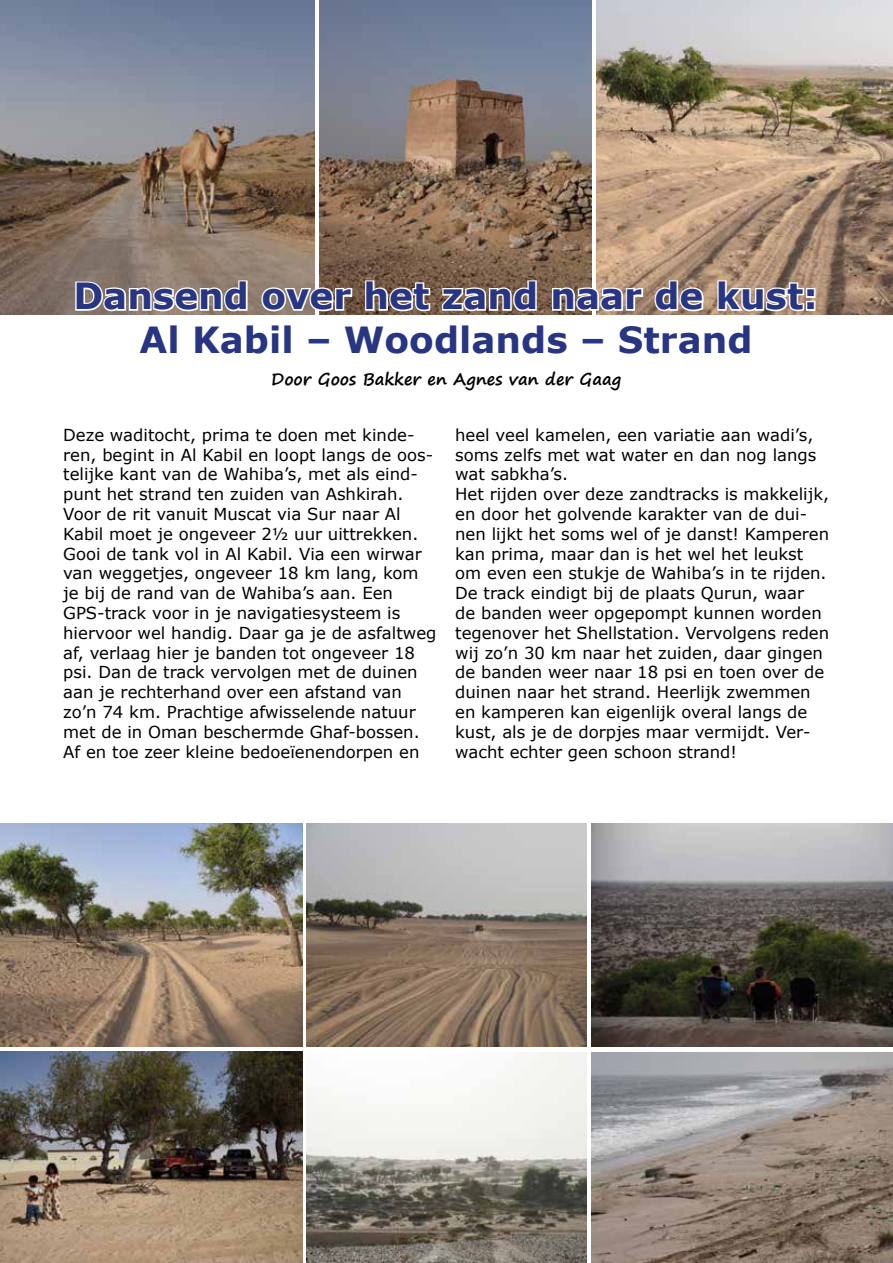
<style>
.page{position:relative;width:893px;height:1263px;background:#fff}
.page>*{position:absolute;margin:0;border:0;box-sizing:border-box;transform-origin:0 0}
.t1{font:700 36px/43.7px "Verdana";color:#283583;text-align:center}
.t2{font:16.5px/19.8px "Verdana";color:#000}
.t3{font:700 16.5px "Segoe Print";color:#000}
</style>
<div class="page">
<img style="left:0;top:0;width:315px;height:315px">
<img style="left:596px;top:0;width:297px;height:315px">
<img style="left:320px;top:0;width:271px;height:315px">
<svg style="left:74px;top:279px;width:175px;height:34px"></svg>
<svg style="left:260px;top:285px;width:94px;height:28px"></svg>
<svg style="left:364px;top:279px;width:68px;height:34px"></svg>
<svg style="left:440px;top:279px;width:98px;height:34px"></svg>
<svg style="left:550px;top:285px;width:95px;height:28px"></svg>
<svg style="left:652px;top:279px;width:53px;height:34px"></svg>
<svg style="left:716px;top:279px;width:101px;height:34px"></svg>
<img style="left:0;top:824px;width:302px;height:222px">
<img style="left:0;top:1051px;width:302px;height:212px">
<img style="left:307px;top:824px;width:279px;height:222px">
<img style="left:591px;top:1052px;width:302px;height:211px">
<img style="left:591px;top:824px;width:302px;height:222px">
<img style="left:307px;top:1053px;width:279px;height:210px">
<h1 class="t1" style="left:73px;top:274px;width:746px">Dansend over het zand naar de kust:<br>Al Kabil – Woodlands – Strand</h1>
<p class="t3" style="left:271px;top:364px;width:351px">Door Goos Bakker en Agnes van der Gaag</p>
<p class="t2" style="left:63px;top:425px;width:375px">Deze waditocht, prima te doen met kinde&shy;ren, begint in Al Kabil en loopt langs de oos&shy;telijke kant van de Wahiba’s, met als eind&shy;punt het strand ten zuiden van Ashkirah.<br>Voor de rit vanuit Muscat via Sur naar Al Kabil moet je ongeveer 2½ uur uittrekken.<br>Gooi de tank vol in Al Kabil. Via een wirwar van weggetjes, ongeveer 18 km lang, kom je bij de rand van de Wahiba’s aan. Een GPS-track voor in je navigatiesysteem is hiervoor wel handig. Daar ga je de asfaltweg af, verlaag hier je banden tot ongeveer 18 psi. Dan de track vervolgen met de duinen aan je rechterhand over een afstand van zo’n 74 km. Prachtige afwisselende natuur met de in Oman beschermde Ghaf-bossen.<br>Af en toe zeer kleine bedoeïenendorpen en</p>
<p class="t2" style="left:455px;top:425px;width:376px">heel veel kamelen, een variatie aan wadi’s, soms zelfs met wat water en dan nog langs wat sabkha’s.<br>Het rijden over deze zandtracks is makkelijk, en door het golvende karakter van de dui&shy;nen lijkt het soms wel of je danst! Kamperen kan prima, maar dan is het wel het leukst om even een stukje de Wahiba’s in te rijden.<br>De track eindigt bij de plaats Qurun, waar<br>de banden weer opgepompt kunnen worden tegenover het Shellstation. Vervolgens reden wij zo’n 30 km naar het zuiden, daar gingen de banden weer naar 18 psi en toen over de duinen naar het strand. Heerlijk zwemmen en kamperen kan eigenlijk overal langs de kust, als je de dorpjes maar vermijdt. Ver&shy;wacht echter geen schoon strand!</p>
</div>
